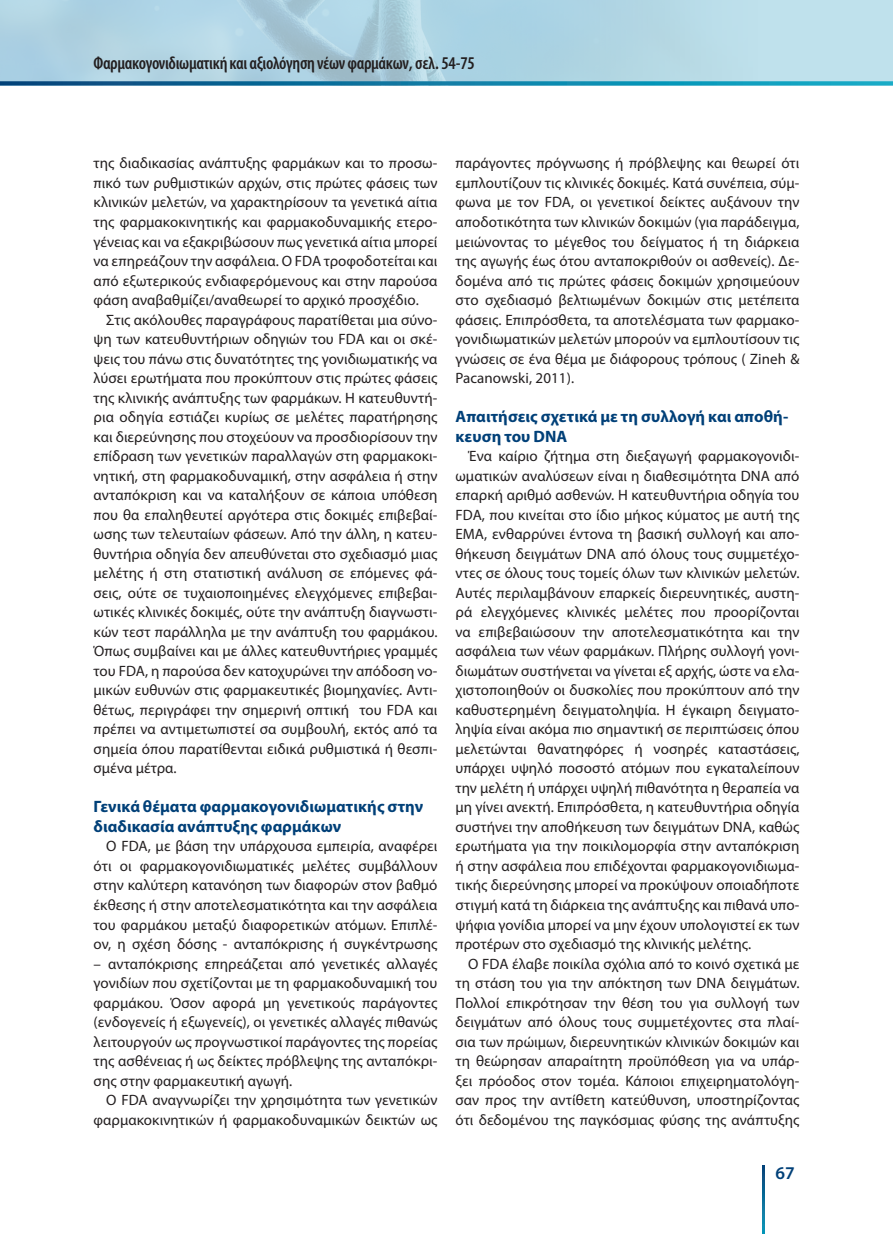
<style>
.page{position:relative;width:893px;height:1234px;background:#fff}
.page>*{position:absolute;margin:0;border:0;box-sizing:border-box;transform-origin:0 0}
.t1{font:600 condensed 18px "Myriad Pro";letter-spacing:-.02em;color:#231f20}
.t2{font:600 18px "Myriad Pro";color:#014078}
.t3{font:700 16.5px/19.5px "Myriad Pro";letter-spacing:.005em;color:#014078}
.t4{font:15px/19.5px "Myriad Pro";letter-spacing:.005em;color:#231f20;text-align:justify}
</style>
<div class="page">
<svg style="left:762px;top:1165px;width:2px;height:68px"></svg>
<svg style="left:0;top:0;width:893px;height:81px;background:#b1d5e3"></svg>
<svg style="left:0;top:81px;width:893px;height:4px;background:#1781a7"></svg>
<p class="t1" style="left:94px;top:52px;width:383px">Φαρμακογονιδιωματική και αξιολόγηση νέων φαρμάκων, σελ. 54-75</p>
<p class="t4" style="left:94px;top:153px;width:345px">της διαδικασίας ανάπτυξης φαρμάκων και το προσω&shy;πικό των ρυθμιστικών αρχών, στις πρώτες φάσεις των κλινικών μελετών, να χαρακτηρίσουν τα γενετικά αίτια της φαρμακοκινητικής και φαρμακοδυναμικής ετερο&shy;γένειας και να εξακριβώσουν πως γενετικά αίτια μπορεί να επηρεάζουν την ασφάλεια. Ο FDA τροφοδοτείται και από εξωτερικούς ενδιαφερόμενους και στην παρούσα φάση αναβαθμίζει/αναθεωρεί το αρχικό προσχέδιο.</p>
<p class="t4" style="left:94px;top:309px;width:345px;text-indent:13px">Στις ακόλουθες παραγράφους παρατίθεται μια σύνο&shy;ψη των κατευθυντήριων οδηγιών του FDA και οι σκέ&shy;ψεις του πάνω στις δυνατότητες της γονιδιωματικής να λύσει ερωτήματα που προκύπτουν στις πρώτες φάσεις της κλινικής ανάπτυξης των φαρμάκων. Η κατευθυντή&shy;ρια οδηγία εστιάζει κυρίως σε μελέτες παρατήρησης και διερεύνησης που στοχεύουν να προσδιορίσουν την επίδραση των γενετικών παραλλαγών στη φαρμακοκι&shy;νητική, στη φαρμακοδυναμική, στην ασφάλεια ή στην ανταπόκριση και να καταλήξουν σε κάποια υπόθεση που θα επαληθευτεί αργότερα στις δοκιμές επιβεβαί&shy;ωσης των τελευταίων φάσεων. Από την άλλη, η κατευ&shy;θυντήρια οδηγία δεν απευθύνεται στο σχεδιασμό μιας μελέτης ή στη στατιστική ανάλυση σε επόμενες φά&shy;σεις, ούτε σε τυχαιοποιημένες ελεγχόμενες επιβεβαι&shy;ωτικές κλινικές δοκιμές, ούτε την ανάπτυξη διαγνωστι&shy;κών τεστ παράλληλα με την ανάπτυξη του φαρμάκου.<br>Όπως συμβαίνει και με άλλες κατευθυντήριες γραμμές του FDA, η παρούσα δεν κατοχυρώνει την απόδοση νο&shy;μικών ευθυνών στις φαρμακευτικές βιομηχανίες. Αντι&shy;θέτως, περιγράφει την σημερινή οπτική του FDA και πρέπει να αντιμετωπιστεί σα συμβουλή, εκτός από τα σημεία όπου παρατίθενται ειδικά ρυθμιστικά ή θεσπι&shy;σμένα μέτρα.</p>
<p class="t3" style="left:94px;top:796px;width:331px">Γενικά θέματα φαρμακογονιδιωματικής στην διαδικασία ανάπτυξης φαρμάκων</p>
<p class="t4" style="left:94px;top:836px;width:345px;text-indent:13px">Ο FDA, με βάση την υπάρχουσα εμπειρία, αναφέρει ότι οι φαρμακογονιδιωματικές μελέτες συμβάλλουν στην καλύτερη κατανόηση των διαφορών στον βαθμό έκθεσης ή στην αποτελεσματικότητα και την ασφάλεια του φαρμάκου μεταξύ διαφορετικών ατόμων. Επιπλέ&shy;ον, η σχέση δόσης - ανταπόκρισης ή συγκέντρωσης</p>
<p class="t4" style="left:94px;top:953px;width:345px">– ανταπόκρισης επηρεάζεται από γενετικές αλλαγές γονιδίων που σχετίζονται με τη φαρμακοδυναμική του φαρμάκου. Όσον αφορά μη γενετικούς παράγοντες (ενδογενείς ή εξωγενείς), οι γενετικές αλλαγές πιθανώς λειτουργούν ως προγνωστικοί παράγοντες της πορείας της ασθένειας ή ως δείκτες πρόβλεψης της ανταπόκρι&shy;σης στην φαρμακευτική αγωγή.</p>
<p class="t4" style="left:94px;top:1089px;width:345px;text-align:right">Ο FDA αναγνωρίζει την χρησιμότητα των γενετικών φαρμακοκινητικών ή φαρμακοδυναμικών δεικτών ως</p>
<p class="t4" style="left:455px;top:153px;width:345px">παράγοντες πρόγνωσης ή πρόβλεψης και θεωρεί ότι εμπλουτίζουν τις κλινικές δοκιμές. Κατά συνέπεια, σύμ&shy;φωνα με τον FDA, οι γενετικοί δείκτες αυξάνουν την αποδοτικότητα των κλινικών δοκιμών (για παράδειγμα, μειώνοντας το μέγεθος του δείγματος ή τη διάρκεια της αγωγής έως ότου ανταποκριθούν οι ασθενείς). Δε&shy;δομένα από τις πρώτες φάσεις δοκιμών χρησιμεύουν στο σχεδιασμό βελτιωμένων δοκιμών στις μετέπειτα φάσεις. Επιπρόσθετα, τα αποτελέσματα των φαρμακο&shy;γονιδιωματικών μελετών μπορούν να εμπλουτίσουν τις γνώσεις σε ένα θέμα με διάφορους τρόπους ( Zineh &amp; Pacanowski, 2011).</p>
<p class="t3" style="left:455px;top:406px;width:334px">Απαιτήσεις σχετικά με τη συλλογή και αποθή&shy;κευση του DNA</p>
<p class="t4" style="left:455px;top:446px;width:345px;text-indent:13px">Ένα καίριο ζήτημα στη διεξαγωγή φαρμακογονιδι&shy;ωματικών αναλύσεων είναι η διαθεσιμότητα DNA από επαρκή αριθμό ασθενών. Η κατευθυντήρια οδηγία του FDA, που κινείται στο ίδιο μήκος κύματος με αυτή της ΕΜΑ, ενθαρρύνει έντονα τη βασική συλλογή και απο&shy;θήκευση δειγμάτων DNA από όλους τους συμμετέχο&shy;ντες σε όλους τους τομείς όλων των κλινικών μελετών.<br>Αυτές περιλαμβάνουν επαρκείς διερευνητικές, αυστη&shy;ρά ελεγχόμενες κλινικές μελέτες που προορίζονται να επιβεβαιώσουν την αποτελεσματικότητα και την ασφάλεια των νέων φαρμάκων. Πλήρης συλλογή γονι&shy;διωμάτων συστήνεται να γίνεται εξ αρχής, ώστε να ελα&shy;χιστοποιηθούν οι δυσκολίες που προκύπτουν από την καθυστερημένη δειγματοληψία. Η έγκαιρη δειγματο&shy;ληψία είναι ακόμα πιο σημαντική σε περιπτώσεις όπου μελετώνται θανατηφόρες ή νοσηρές καταστάσεις, υπάρχει υψηλό ποσοστό ατόμων που εγκαταλείπουν την μελέτη ή υπάρχει υψηλή πιθανότητα η θεραπεία να μη γίνει ανεκτή. Επιπρόσθετα, η κατευθυντήρια οδηγία συστήνει την αποθήκευση των δειγμάτων DNA, καθώς ερωτήματα για την ποικιλομορφία στην ανταπόκριση ή στην ασφάλεια που επιδέχονται φαρμακογονιδιωμα&shy;τικής διερεύνησης μπορεί να προκύψουν οποιαδήποτε στιγμή κατά τη διάρκεια της ανάπτυξης και πιθανά υπο&shy;ψήφια γονίδια μπορεί να μην έχουν υπολογιστεί εκ των προτέρων στο σχεδιασμό της κλινικής μελέτης.</p>
<p class="t4" style="left:455px;top:953px;width:345px;text-indent:13px">Ο FDA έλαβε ποικίλα σχόλια από το κοινό σχετικά με τη στάση του για την απόκτηση των DNA δειγμάτων.<br>Πολλοί επικρότησαν την θέση του για συλλογή των δειγμάτων από όλους τους συμμετέχοντες στα πλαί&shy;σια των πρώιμων, διερευνητικών κλινικών δοκιμών και τη θεώρησαν απαραίτητη προϋπόθεση για να υπάρ&shy;ξει πρόοδος στον τομέα. Κάποιοι επιχειρηματολόγη&shy;σαν προς την αντίθετη κατεύθυνση, υποστηρίζοντας ότι δεδομένου της παγκόσμιας φύσης της ανάπτυξης</p>
<p class="t2" style="left:776px;top:1161px;width:21px">67</p>
</div>
